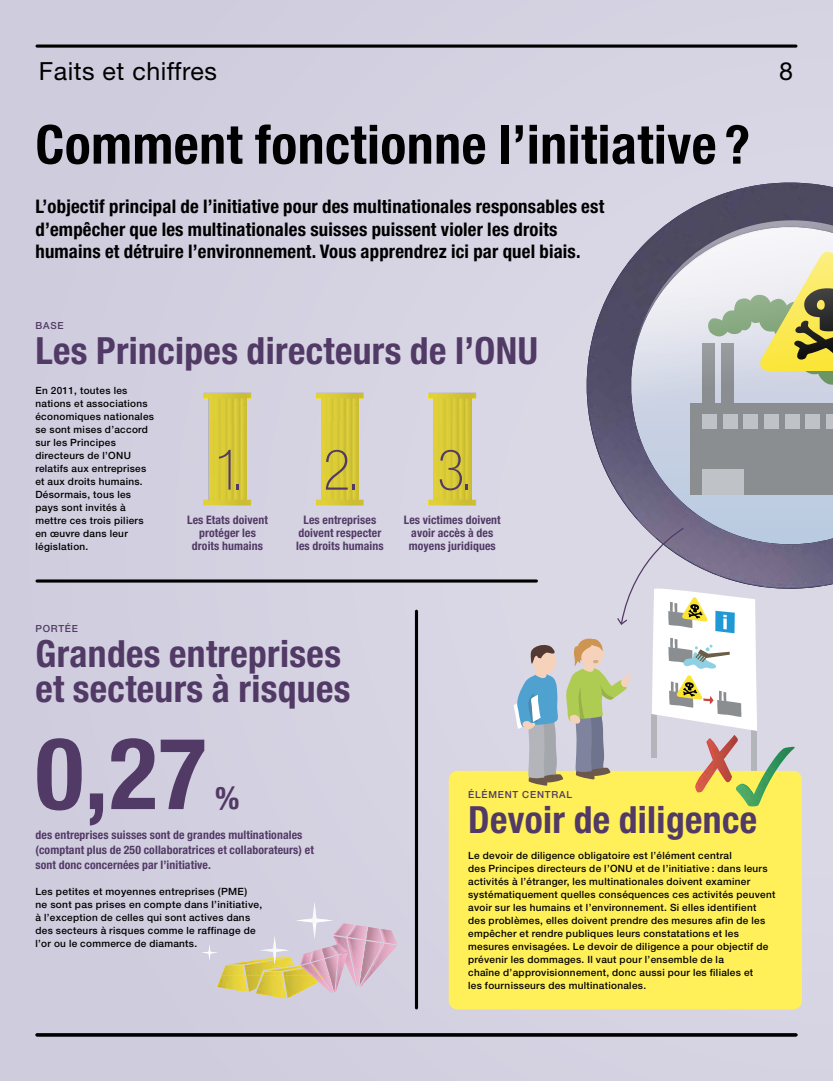
<style>
.page{position:relative;width:833px;height:1081px;background:#d4d1e1}
.page>*{position:absolute;margin:0;border:0;box-sizing:border-box;transform-origin:0 0}
.t1{font:700 condensed 100px "Helvetica Neue LT Std";color:#523a66}
.t2{font:100 condensed 56.25px "Helvetica Neue LT Std";color:#523a66}
.t3{font:700 condensed 53.75px "Helvetica Neue LT Std";letter-spacing:.01em;color:#000}
.t4{font:700 condensed 37.5px/35px "Helvetica Neue LT Std";letter-spacing:.01em;color:#523a66}
.t5{font:700 condensed 31.25px "Helvetica Neue LT Std";color:#523a66}
.t6{font:25px "Helvetica Neue LT Std";letter-spacing:.02em;color:#000}
.t7{font:700 condensed 18.75px/22.5px "Helvetica Neue LT Std";letter-spacing:.01em;color:#000}
.t8{font:700 condensed 11.75px/13px "Helvetica Neue LT Std";letter-spacing:.01em;color:#523a66;text-align:center}
.t9{font:500 10px/13px "Helvetica Neue LT Std";letter-spacing:.03em;color:#000}
.t10{font:500 9.75px "Helvetica Neue LT Std";letter-spacing:.08em;color:#523a66}
</style>
<div class="page">
<hr style="left:37px;top:45px;width:759px;height:3px;background:#000">
<hr style="left:37px;top:1033px;width:759px;height:3px;background:#000">
<img style="left:433px;top:398px;width:38px;height:102px">
<img style="left:428px;top:392px;width:48px;height:6px">
<img style="left:428px;top:500px;width:48px;height:5px">
<img style="left:209px;top:398px;width:37px;height:102px">
<img style="left:204px;top:392px;width:47px;height:6px">
<img style="left:204px;top:500px;width:47px;height:5px">
<img style="left:321px;top:398px;width:38px;height:102px">
<img style="left:316px;top:392px;width:48px;height:6px">
<img style="left:316px;top:500px;width:48px;height:5px">
<svg style="left:202px;top:903px;width:195px;height:95px"></svg>
<hr style="left:37px;top:579px;width:499px;height:3px;background:#000">
<hr style="left:415px;top:611px;width:3px;height:397px;background:#000">
<img style="left:819px;top:185px;width:14px;height:35px">
<img style="left:586px;top:183px;width:233px;height:232px">
<img style="left:764px;top:547px;width:69px;height:42px">
<img style="left:588px;top:184px;width:173px;height:173px">
<img style="left:775px;top:213px;width:29px;height:7px">
<svg style="left:824px;top:577px;width:9px;height:9px"></svg>
<img style="left:589px;top:372px;width:42px;height:89px">
<img style="left:757px;top:547px;width:52px;height:40px">
<img style="left:601px;top:425px;width:30px;height:87px">
<svg style="left:631px;top:220px;width:202px;height:327px"></svg>
<div style="left:448px;top:770px;width:354px;height:240px;background:#fff05a"></div>
<svg style="left:513px;top:527px;width:244px;height:259px"></svg>
<img style="left:694px;top:735px;width:45px;height:57px">
<img style="left:736px;top:747px;width:58px;height:59px">
<h3 class="t6" style="left:39px;top:56px;width:179px">Faits et chiffres</h3>
<h3 class="t6" style="left:779px;top:56px;width:15px">8</h3>
<h3 class="t3" style="left:35px;top:112px;width:716px">Comment fonctionne l’initiative ?</h3>
<h3 class="t7" style="left:35px;top:195px;width:570px">L’objectif principal de l’initiative pour des multinationales responsables est d’empêcher que les multinationales suisses puissent violer les droits humains et détruire l’environnement. Vous apprendrez ici par quel biais.</h3>
<p class="t10" style="left:35px;top:319px;width:30px">BASE</p>
<h3 class="t4" style="left:35px;top:332px;width:504px">Les Principes directeurs de l’ONU</h3>
<p class="t9" style="left:35px;top:384px;width:120px">En 2011, toutes les nations et associations économiques nationales se sont mises d’accord sur les Principes directeurs de l’ONU relatifs aux entreprises et aux droits humains.<br>Désormais, tous les pays sont invités à mettre ces trois piliers en œuvre dans leur législation.</p>
<h2 class="t2" style="left:215px;top:438px;width:31px">1.</h2>
<p class="t8" style="left:187px;top:513px;width:82px">Les Etats doivent protéger les droits humains</p>
<h2 class="t2" style="left:323px;top:438px;width:38px">2.</h2>
<p class="t8" style="left:296px;top:513px;width:89px">Les entreprises doivent respecter les droits humains</p>
<h2 class="t2" style="left:437px;top:438px;width:37px">3.</h2>
<p class="t8" style="left:404px;top:513px;width:98px">Les victimes doivent avoir accès à des moyens juridiques</p>
<p class="t10" style="left:35px;top:623px;width:44px">PORTÉE</p>
<h3 class="t4" style="left:35px;top:636px;width:316px">Grandes entreprises et secteurs à risques</h3>
<h1 class="t1" style="left:35px;top:713px;width:172px">0,27</h1>
<h3 class="t5" style="left:215px;top:779px;width:26px">%</h3>
<p class="t8" style="left:35px;top:827px;width:280px;line-height:15px;text-align:left">des entreprises suisses sont de grandes multinationales (comptant plus de 250 collaboratrices et collaborateurs) et sont donc concernées par l’initiative.</p>
<p class="t9" style="left:35px;top:885px;width:228px">Les petites et moyennes entreprises (PME)<br>ne sont pas prises en compte dans l’initiative, à l’exception de celles qui sont actives dans des secteurs à risques comme le raffinage de l’or ou le commerce de diamants.</p>
<p class="t10" style="left:468px;top:789px;width:105px">ÉLÉMENT CENTRAL</p>
<h3 class="t4" style="left:468px;top:802px;width:290px">Devoir de diligence</h3>
<p class="t9" style="left:468px;top:849px;width:309px">Le devoir de diligence obligatoire est l’élément central<br>des Principes directeurs de l’ONU et de l’initiative : dans leurs activités à l’étranger, les multinationales doivent examiner systématiquement quelles conséquences ces activités peuvent avoir sur les humains et l’environnement. Si elles identifient des problèmes, elles doivent prendre des mesures afin de les empêcher et rendre publiques leurs constatations et les mesures envisagées. Le devoir de diligence a pour objectif de prévenir les dommages. Il vaut pour l’ensemble de la<br>chaîne d’approvisionnement, donc aussi pour les filiales et<br>les fournisseurs des multinationales.</p>
</div>
